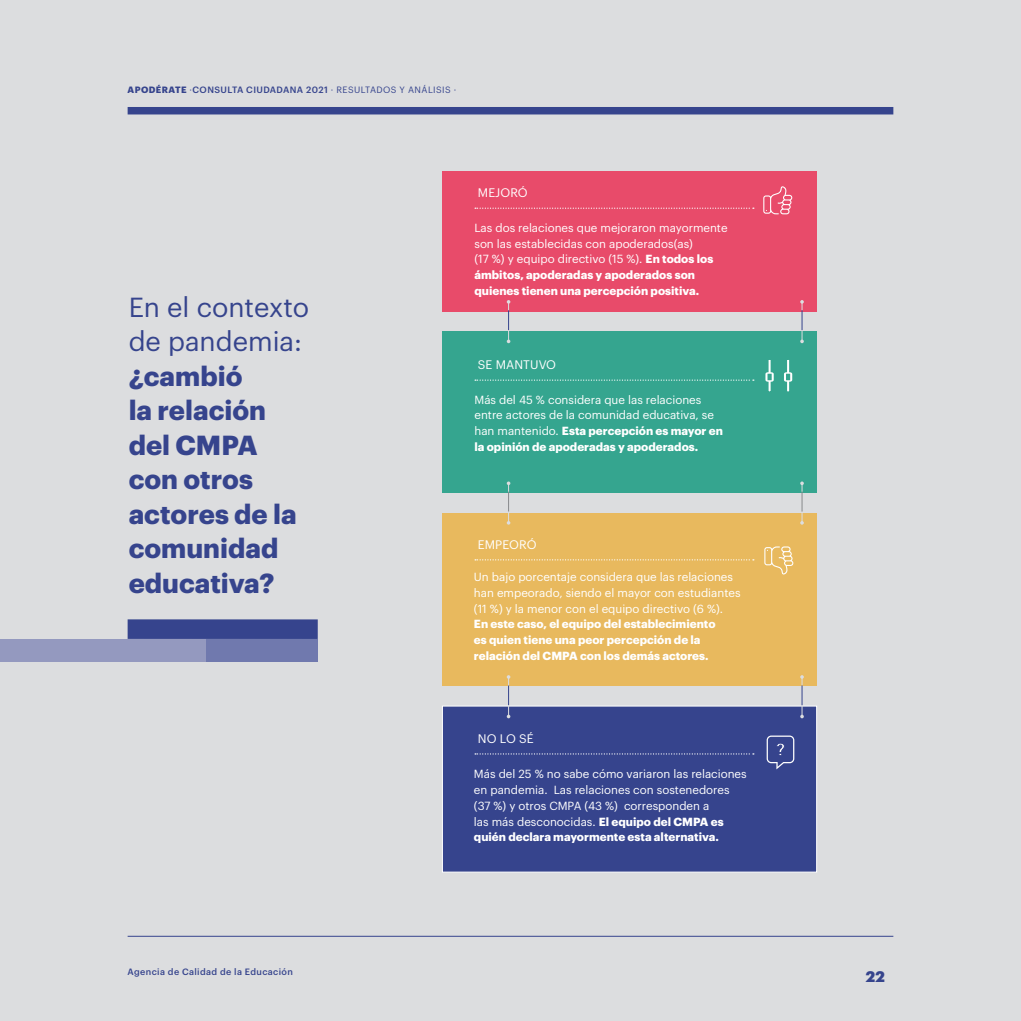
<style>
.page{position:relative;width:1021px;height:1021px;background:#fff}
.page>*{position:absolute;margin:0;border:0;box-sizing:border-box;transform-origin:0 0}
.t1{font:700 27px/34.5px "Graphik";color:#36448d}
.t2{font:27px/34.5px "Graphik";color:#36448d}
.t3{font:900 15px "Graphik";color:#36448d}
.t4{font:12.15px "Graphik";letter-spacing:.005em;color:#fff}
.t5{font:11.55px/15.8px "Graphik";color:#fff}
.t6{font:700 11.55px/15.8px "Graphik";color:#fff}
.t7{font:9px "Graphik";letter-spacing:.045em;color:#36448d}
.t8{font:500 9px "Graphik";letter-spacing:.04em;color:#36448d}
.s1{font-weight:700}
.s2{font-weight:500}
</style>
<div class="page">
<div style="left:0;top:0;width:1020px;height:1020px;background:#dcdddf"></div>
<div style="left:128px;top:107px;width:765px;height:7px;background:#36448d"></div>
<hr style="left:128px;top:935px;width:765px;height:1px;background:#36448d">
<div style="left:442px;top:512px;width:374px;height:173px;background:#e8b95e"></div>
<div style="left:442px;top:706px;width:374px;height:166px;background:#36448d"></div>
<div style="left:442px;top:171px;width:374px;height:140px;background:#e84b6a"></div>
<div style="left:442px;top:331px;width:374px;height:161px;background:#35a58f"></div>
<div style="left:0;top:639px;width:279px;height:23px;background:#9499bf"></div>
<div style="left:128px;top:619px;width:190px;height:20px;background:#36448d"></div>
<div style="left:206px;top:639px;width:112px;height:23px;background:#7079ae"></div>
<svg style="left:507px;top:300px;width:3px;height:43px"></svg>
<svg style="left:507px;top:481px;width:3px;height:43px"></svg>
<svg style="left:507px;top:675px;width:3px;height:43px"></svg>
<svg style="left:800px;top:300px;width:3px;height:43px"></svg>
<svg style="left:800px;top:481px;width:3px;height:43px"></svg>
<svg style="left:800px;top:675px;width:3px;height:43px"></svg>
<svg style="left:763px;top:186px;width:29px;height:28px"></svg>
<svg style="left:764px;top:546px;width:29px;height:28px"></svg>
<svg style="left:475px;top:207px;width:279px;height:2px"></svg>
<svg style="left:475px;top:559px;width:279px;height:1px"></svg>
<svg style="left:475px;top:753px;width:279px;height:1px"></svg>
<svg style="left:475px;top:379px;width:279px;height:2px"></svg>
<svg style="left:765px;top:360px;width:28px;height:32px"></svg>
<svg style="left:766px;top:735px;width:28px;height:34px"></svg>
<p class="t7" style="left:128px;top:82px;width:330px"><span class="s1">APODÉRATE</span> ·<span class="s2">CONSULTA CIUDADANA 2021</span> · RESULTADOS Y ANÁLISIS ·</p>
<h1 class="t2" style="left:129px;top:287px;width:182px">En el contexto de pandemia:</h1>
<h1 class="t1" style="left:129px;top:356px;width:169px">¿cambió<br>la relación del CMPA con otros actores de la comunidad educativa?</h1>
<p class="t4" style="left:478px;top:184px;width:51px">MEJORÓ</p>
<p class="t5" style="left:474px;top:219px;width:255px">Las dos relaciones que mejoraron mayormente son las establecidas con apoderados(as)<br>(17 %) y equipo directivo (15 %). <span class="s1">En todos los ámbitos, apoderadas y apoderados son quienes tienen una percepción positiva.</span></p>
<p class="t4" style="left:478px;top:355px;width:80px">SE MANTUVO</p>
<p class="t5" style="left:474px;top:390px;width:250px">Más del 45 % considera que las relaciones entre actores de la comunidad educativa, se han mantenido. <span class="s1">Esta percepción es mayor en la opinión de apoderadas y apoderados.</span></p>
<p class="t4" style="left:478px;top:535px;width:60px">EMPEORÓ</p>
<p class="t5" style="left:474px;top:568px;width:268px">Un bajo porcentaje considera que las relaciones han empeorado, siendo el mayor con estudiantes (11 %) y la menor con el equipo directivo (6 %).</p>
<p class="t6" style="left:474px;top:615px;width:243px">En este caso, el equipo del establecimiento es quien tiene una peor percepción de la relación del CMPA con los demás actores.</p>
<p class="t4" style="left:478px;top:729px;width:57px">NO LO SÉ</p>
<p class="t5" style="left:474px;top:765px;width:274px">Más del 25 % no sabe cómo variaron las relaciones en pandemia. Las relaciones con sostenedores (37 %) y otros CMPA (43 %) corresponden a<br>las más desconocidas. <span class="s1">El equipo del CMPA es quién declara mayormente esta alternativa.</span></p>
<p class="t8" style="left:128px;top:965px;width:167px">Agencia de Calidad de la Educación</p>
<p class="t3" style="left:865px;top:964px;width:20px">22</p>
</div>
